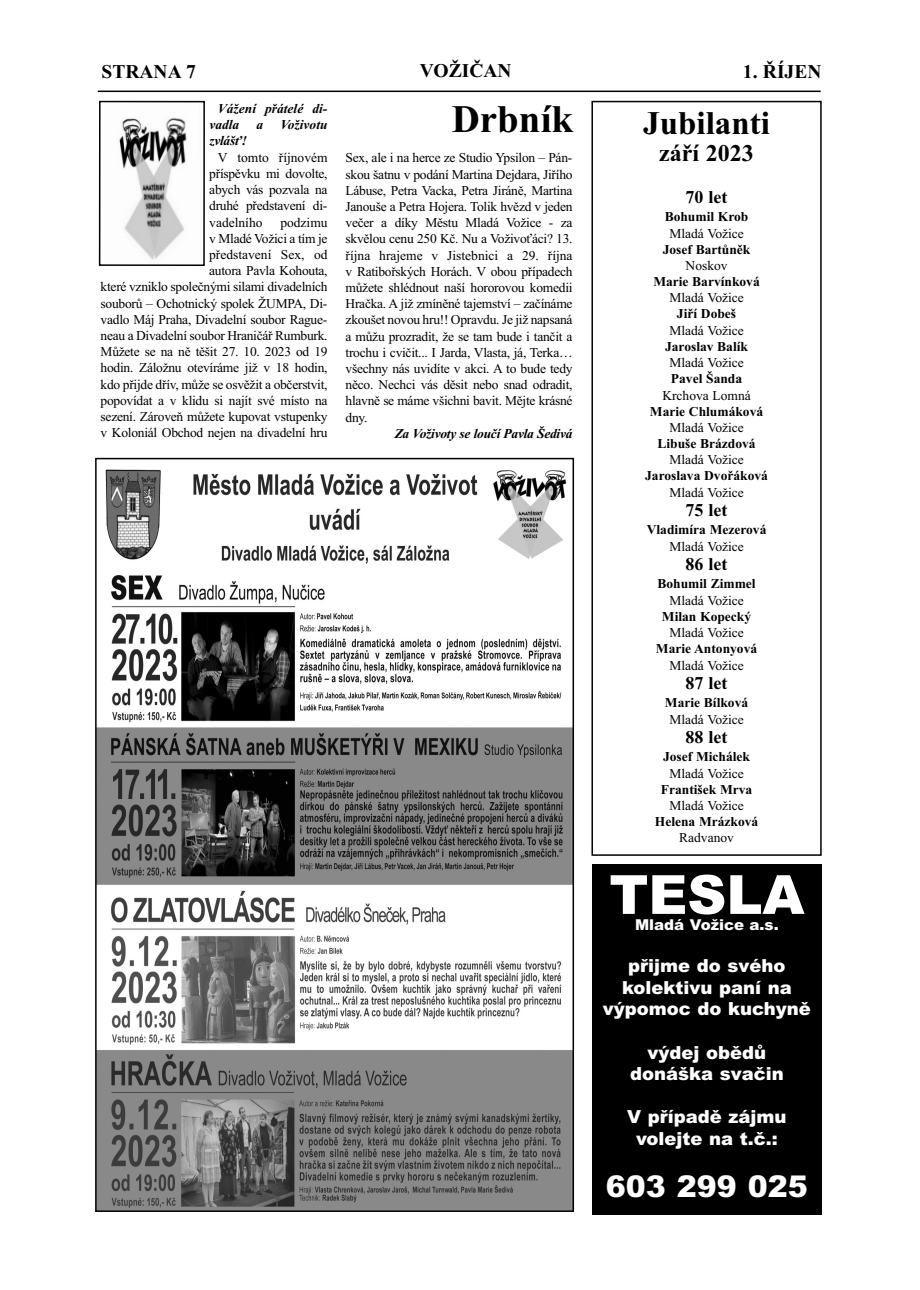
<style>
.page{position:relative;width:920px;height:1290px;background:#fff}
.page>*{position:absolute;margin:0;border:0;box-sizing:border-box;transform-origin:0 0}
.t1{font:900 54px "Arial";color:#fff}
.t2{font:700 39px "Times New Roman";color:#000}
.t3{font:700 33px "Times New Roman";color:#000}
.t4{font:900 30px "Arial";color:#fff}
.t5{font:700 24px "Times New Roman";color:#000}
.t6{font:700 19.5px "Times New Roman";color:#000}
.t7{font:900 18px/21.6px "Arial";color:#fff;text-align:center}
.t8{font:700 18px "Times New Roman";color:#000}
.t9{font:900 15px "Arial";color:#fff}
.t10{font:13.5px/16.2px "Times New Roman";letter-spacing:-.02em;color:#000;text-align:justify}
.t11{font:700 13.5px "Times New Roman";color:#000}
.t12{font:13.5px "Times New Roman";color:#000}
.t13{font:italic 700 13.5px "Times New Roman";letter-spacing:-.02em;color:#000}
.t14{font:italic 700 13.5px/16.2px "Times New Roman";color:#000}
</style>
<div class="page">
<hr style="left:98px;top:91px;width:723px;height:1px;background:#000">
<img style="left:119px;top:117px;width:68px;height:143px">
<div style="left:99px;top:101px;width:106px;height:165px;border:2px solid #000"></div>
<div style="left:591px;top:101px;width:231px;height:755px;border:2px solid #000"></div>
<img style="left:98px;top:469px;width:473px;height:740px">
<div style="left:95px;top:458px;width:479px;height:754px;border:2px solid #000"></div>
<div style="left:592px;top:864px;width:230px;height:350px;background:#000"></div>
<h3 class="t6" style="left:102px;top:60px;width:96px">STRANA 7</h3>
<h3 class="t6" style="left:420px;top:59px;width:93px">VOŽIČAN</h3>
<h3 class="t6" style="left:743px;top:60px;width:80px">1. ŘÍJEN</h3>
<p class="t14" style="left:209px;top:100px;width:118px;text-indent:9px">Vážení přátelé di&shy;vadla</p>
<h2 class="t2" style="left:452px;top:96px;width:123px">Drbník</h2>
<h3 class="t3" style="left:643px;top:103px;width:128px">Jubilanti</h3>
<h3 class="t5" style="left:659px;top:139px;width:96px">září 2023</h3>
<h3 class="t8" style="left:686px;top:186px;width:43px">70 let</h3>
<p class="t11" style="left:665px;top:209px;width:85px">Bohumil Krob</p>
<p class="t12" style="left:669px;top:225px;width:76px">Mladá Vožice</p>
<p class="t11" style="left:663px;top:241px;width:89px">Josef Bartůněk</p>
<p class="t10" style="left:686px;top:257px;width:44px">Noskov</p>
<p class="t11" style="left:653px;top:273px;width:108px">Marie Barvínková</p>
<p class="t12" style="left:669px;top:290px;width:76px">Mladá Vožice</p>
<p class="t11" style="left:677px;top:306px;width:61px">Jiří Dobeš</p>
<p class="t12" style="left:669px;top:322px;width:76px">Mladá Vožice</p>
<p class="t11" style="left:665px;top:338px;width:84px">Jaroslav Balík</p>
<p class="t12" style="left:669px;top:355px;width:76px">Mladá Vožice</p>
<p class="t11" style="left:671px;top:371px;width:73px">Pavel Šanda</p>
<p class="t12" style="left:662px;top:387px;width:90px">Krchova Lomná</p>
<p class="t11" style="left:650px;top:403px;width:115px">Marie Chlumáková</p>
<p class="t12" style="left:669px;top:419px;width:76px">Mladá Vožice</p>
<p class="t11" style="left:657px;top:435px;width:100px">Libuše Brázdová</p>
<p class="t12" style="left:669px;top:452px;width:76px">Mladá Vožice</p>
<p class="t11" style="left:645px;top:468px;width:124px">Jaroslava Dvořáková</p>
<p class="t12" style="left:669px;top:484px;width:76px">Mladá Vožice</p>
<h3 class="t8" style="left:686px;top:499px;width:43px">75 let</h3>
<p class="t11" style="left:647px;top:522px;width:121px">Vladimíra Mezerová</p>
<p class="t12" style="left:669px;top:538px;width:76px">Mladá Vožice</p>
<h3 class="t8" style="left:686px;top:553px;width:43px">86 let</h3>
<p class="t11" style="left:657px;top:576px;width:100px">Bohumil Zimmel</p>
<p class="t12" style="left:669px;top:592px;width:76px">Mladá Vožice</p>
<p class="t11" style="left:662px;top:608px;width:91px">Milan Kopecký</p>
<p class="t12" style="left:669px;top:625px;width:76px">Mladá Vožice</p>
<p class="t11" style="left:656px;top:641px;width:103px">Marie Antonyová</p>
<p class="t12" style="left:669px;top:657px;width:76px">Mladá Vožice</p>
<h3 class="t8" style="left:686px;top:672px;width:43px">87 let</h3>
<p class="t11" style="left:665px;top:695px;width:85px">Marie Bílková</p>
<p class="t12" style="left:669px;top:711px;width:76px">Mladá Vožice</p>
<h3 class="t8" style="left:686px;top:726px;width:43px">88 let</h3>
<p class="t11" style="left:663px;top:749px;width:88px">Josef Michálek</p>
<p class="t12" style="left:669px;top:765px;width:76px">Mladá Vožice</p>
<p class="t11" style="left:661px;top:781px;width:93px">František Mrva</p>
<p class="t12" style="left:669px;top:797px;width:76px">Mladá Vožice</p>
<p class="t11" style="left:655px;top:813px;width:105px">Helena Mrázková</p>
<p class="t12" style="left:679px;top:830px;width:56px">Radvanov</p>
<h1 class="t1" style="left:609px;top:864px;width:197px">TESLA</h1>
<p class="t9" style="left:635px;top:916px;width:145px">Mladá Vožice a.s.</p>
<h3 class="t7" style="left:603px;top:955px;width:209px">přijme do svého kolektivu paní na výpomoc do kuchyně</h3>
<h3 class="t7" style="left:630px;top:1041px;width:155px">výdej obědů donáška svačin</h3>
<h3 class="t7" style="left:627px;top:1106px;width:161px">V případě zájmu volejte na t.č.:</h3>
<h3 class="t4" style="left:606px;top:1169px;width:204px">603 299 025</h3>
<p class="t13" style="left:256px;top:117px;width:8px">a</p>
<p class="t14" style="left:280px;top:116px;width:49px">Voživotu</p>
<p class="t13" style="left:209px;top:133px;width:39px">zvlášť!</p>
<p class="t10" style="left:209px;top:149px;width:120px;text-indent:9px">V tomto říjnovém příspěvku mi dovolte, abych vás pozvala na druhé představení di&shy;vadelního</p>
<p class="t10" style="left:346px;top:150px;width:228px">Sex, ale i na herce ze Studio Ypsilon – Pán&shy;skou šatnu v podání Martina Dejdara, Jiřího Lábuse, Petra Vacka, Petra Jiráně, Martina Janouše a Petra Hojera. Tolik hvězd v jeden večer a díky Městu Mladá Vožice - za skvělou cenu 250 Kč. Nu a Voživoťáci? 13. října hrajeme v Jistebnici a 29. října v Ratibořských Horách. V obou případech můžete shlédnout naší hororovou komedii Hračka. A již zmíněné tajemství – začínáme zkoušet novou hru!! Opravdu. Je již napsaná a můžu prozradit, že se tam bude i tančit a trochu i cvičit... I Jarda, Vlasta, já, Terka… všechny nás uvidíte v akci. A to bude tedy něco. Nechci vás děsit nebo snad odradit, hlavně se máme všichni bavit. Mějte krásné dny.</p>
<p class="t13" style="left:395px;top:425px;width:179px">Za Voživoty se loučí Pavla Šedivá</p>
<p class="t10" style="left:101px;top:214px;width:228px;text-align:right">podzimu<br>v Mladé Vožici a tím je<br>představení Sex, od<br>autora Pavla Kohouta,<br>které vzniklo společnými silami divadelních souborů – Ochotnický spolek ŽUMPA, Di&shy;vadlo Máj Praha, Divadelní soubor Rague&shy;neau a Divadelní soubor Hraničář Rumburk.<br>Můžete se na ně těšit 27. 10. 2023 od 19 hodin. Záložnu otevíráme již v 18 hodin, kdo přijde dřív, může se osvěžit a občerstvit, popovídat a v klidu si najít své místo na sezení. Zároveň můžete kupovat vstupenky v Koloniál Obchod nejen na divadelní hru</p>
</div>
